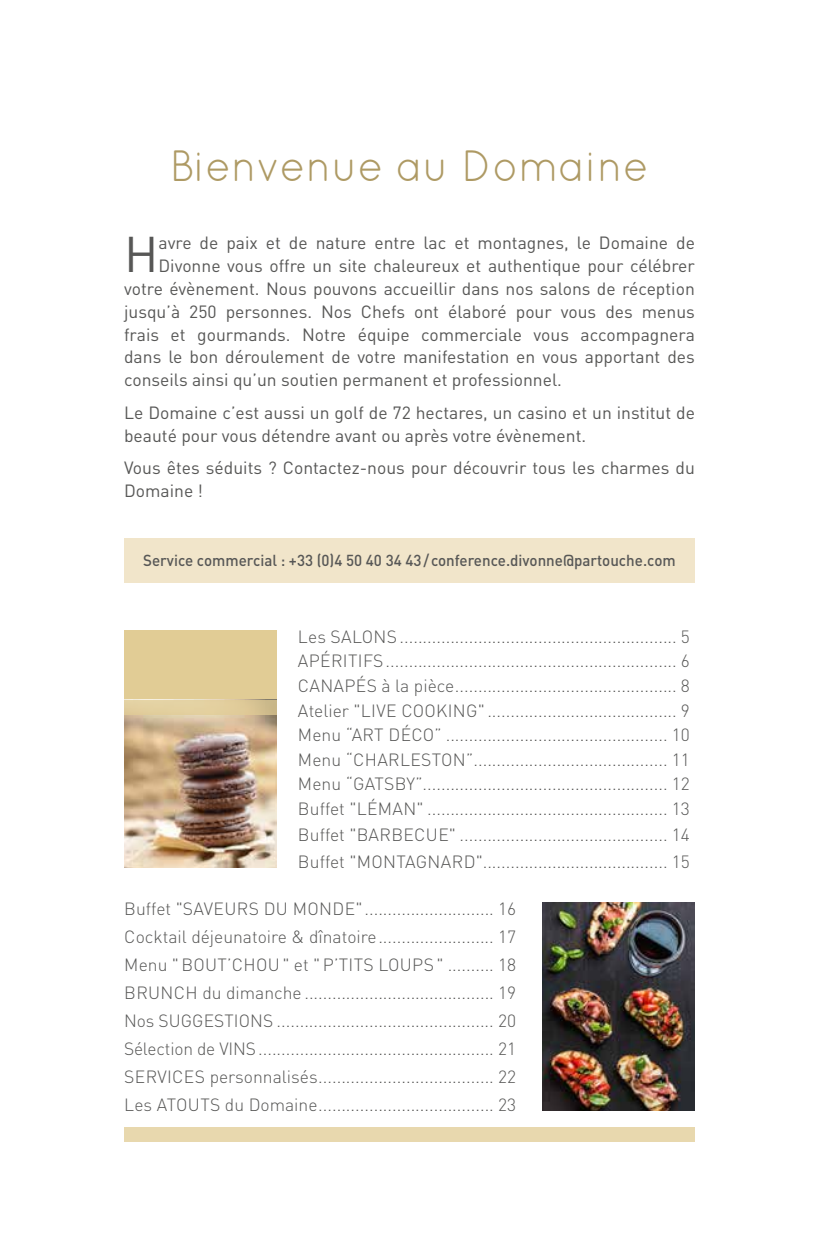
<style>
.page{position:relative;width:819px;height:1241px;background:#fff}
.page>*{position:absolute;margin:0;border:0;box-sizing:border-box;transform-origin:0 0}
.t1{font:49.52px "DIN Pro";color:#575756}
.t2{font:43.75px "Quicksand";color:#ae9a64}
.t3{font:300 17.5px/24.5px "DIN Pro";color:#575756;text-align:justify}
.t4{font:17.5px/22.8px "DIN Pro";color:#575756}
.t5{font:500 15.75px "DIN Pro";color:#575756;scale:.96 1}
</style>
<div class="page">
<div style="left:124px;top:537px;width:570px;height:45px;background:#f1e5ca"></div>
<div style="left:124px;top:630px;width:153px;height:69px;background:#e1cc95"></div>
<img style="left:542px;top:902px;width:152px;height:208px">
<img style="left:124px;top:714px;width:153px;height:153px">
<svg style="left:124px;top:699px;width:153px;height:15px;background:#decc9d"></svg>
<div style="left:124px;top:1126px;width:570px;height:15px;background:#e8d8ae"></div>
<h2 class="t2" style="left:170px;top:141px;width:480px">Bienvenue au Domaine</h2>
<h1 class="t1" style="left:124px;top:215px;width:36px">H</h1>
<p class="t4" style="left:158px;top:230px;width:538px">avre de paix et de nature entre lac et montagnes, le Domaine de</p>
<p class="t4" style="left:158px;top:253px;width:538px">Divonne vous offre un site chaleureux et authentique pour célébrer</p>
<p class="t4" style="left:124px;top:275px;width:572px">votre évènement. Nous pouvons accueillir dans nos salons de réception</p>
<p class="t4" style="left:124px;top:298px;width:572px">jusqu’à 250 personnes. Nos Chefs ont élaboré pour vous des menus</p>
<p class="t4" style="left:124px;top:321px;width:572px">frais et gourmands. Notre équipe commerciale vous accompagnera</p>
<p class="t4" style="left:124px;top:344px;width:572px">dans le bon déroulement de votre manifestation en vous apportant des</p>
<p class="t4" style="left:124px;top:366px;width:439px">conseils ainsi qu’un soutien permanent et professionnel.</p>
<p class="t4" style="left:124px;top:399px;width:572px">Le Domaine c’est aussi un golf de 72 hectares, un casino et un institut de beauté pour vous détendre avant ou après votre évènement.</p>
<p class="t4" style="left:124px;top:455px;width:572px">Vous êtes séduits ? Contactez-nous pour découvrir tous les charmes du<br>Domaine !</p>
<p class="t5" style="left:143px;top:547px;width:556px">Service commercial : +33 (0)4 50 40 34 43/ conference.divonne@partouche.com</p>
<p class="t3" style="left:298px;top:622px;width:393px">Les SALONS............................................................ 5<br>APÉRITIFS............................................................... 6<br>CANAPÉS à la pièce................................................ 8<br>Atelier "LIVE COOKING" ......................................... 9<br>Menu “ART DÉCO” ................................................ 10<br>Menu “CHARLESTON”.......................................... 11<br>Menu “GATSBY”..................................................... 12<br>Buffet "LÉMAN" .................................................... 13</p>
<p class="t3" style="left:298px;top:820px;width:393px;line-height:26.2px">Buffet "BARBECUE" ............................................. 14<br>Buffet "MONTAGNARD"........................................ 15</p>
<p class="t3" style="left:124px;top:892px;width:393px;line-height:28px">Buffet "SAVEURS DU MONDE"............................ 16<br>Cocktail déjeunatoire &amp; dînatoire......................... 17<br>Menu "BOUT’CHOU" et "P’TITS LOUPS" .......... 18<br>BRUNCH du dimanche ......................................... 19<br>Nos SUGGESTIONS ............................................... 20<br>Sélection de VINS................................................... 21<br>SERVICES personnalisés...................................... 22<br>Les ATOUTS du Domaine...................................... 23</p>
</div>
